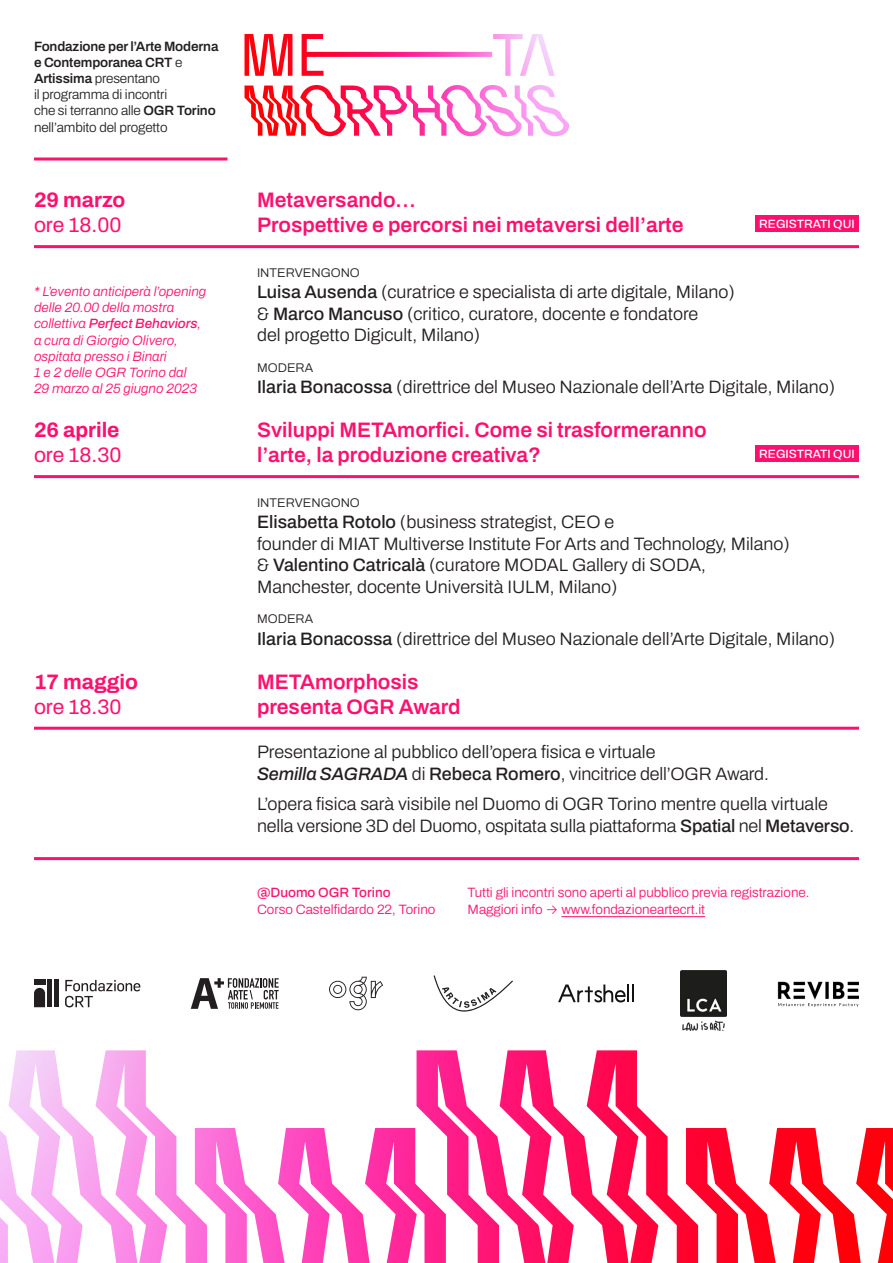
<style>
.page{position:relative;width:893px;height:1263px;background:#fff}
.page>*{position:absolute;margin:0;border:0;box-sizing:border-box;transform-origin:0 0}
.t1{font:600 21px/25.2px "Archivo";color:#ff106e}
.t2{font:21px "Archivo";color:#ff106e}
.t3{font:700 21px "Archivo";color:#ff106e}
.t4{font:300 18px/21.6px "Archivo";color:#231f20}
.t5{font:italic 300 13.5px/16.2px "Archivo";color:#ff106e}
.t6{font:300 13.5px/16.2px "Archivo";color:#ff106e}
.Paragrafo_base{font:300 13.5px/16.2px "Archivo";letter-spacing:-.01em;color:#231f20}
.t7{font:300 12.6px "Archivo";color:#231f20}
.t8{font:500 12px "Archivo";color:#fff}
.s1{font-weight:600}
.s2{font-weight:500}
.s3{font-weight:500;font-style:italic}
.s4{font-family:"Inter"}
</style>
<div class="page">
<svg style="left:0;top:1050px;width:893px;height:213px"></svg>
<svg style="left:244px;top:34px;width:325px;height:102px"></svg>
<hr style="left:48px;top:979px;width:4px;height:28px;background:#231f20">
<hr style="left:55px;top:979px;width:4px;height:28px;background:#231f20">
<svg style="left:34px;top:988px;width:11px;height:19px"></svg>
<div style="left:34px;top:979px;width:11px;height:6px;background:#231f20"></div>
<svg style="left:65px;top:980px;width:75px;height:27px"></svg>
<svg style="left:191px;top:978px;width:88px;height:31px"></svg>
<svg style="left:329px;top:977px;width:54px;height:33px"></svg>
<svg style="left:434px;top:975px;width:79px;height:36px"></svg>
<img style="left:777px;top:981px;width:82px;height:26px">
<img style="left:778px;top:1003px;width:77px;height:3px">
<hr style="left:34px;top:857px;width:825px;height:3px;background:#ff106e">
<hr style="left:34px;top:157px;width:193px;height:3px;background:#ff106e">
<hr style="left:34px;top:245px;width:825px;height:3px;background:#ff106e">
<div style="left:755px;top:216px;width:104px;height:16px;background:#ff106e"></div>
<hr style="left:34px;top:475px;width:825px;height:3px;background:#ff106e">
<div style="left:755px;top:446px;width:104px;height:16px;background:#ff106e"></div>
<hr style="left:561px;top:916px;width:144px;height:1px;background:#ff106e">
<hr style="left:34px;top:727px;width:825px;height:3px;background:#ff106e">
<img style="left:680px;top:971px;width:46px;height:59px">
<svg style="left:558px;top:984px;width:76px;height:18px"></svg>
<p class="Paragrafo_base" style="left:34px;top:38px;width:186px"><span class="s1">Fondazione per l’Arte Moderna e Contemporanea CRT</span> e<br><span class="s1">Artissima</span> presentano<br>il programma di incontri<br>che si terranno alle <span class="s1">OGR Torino </span>nell’ambito del progetto</p>
<p class="t3" style="left:34px;top:184px;width:93px">29 marzo</p>
<p class="t2" style="left:34px;top:209px;width:89px">ore 18.00</p>
<p class="t5" style="left:34px;top:283px;width:174px">* L’evento anticiperà l’opening delle 20.00 della mostra collettiva <span class="s2">Perfect Behaviors</span>, a cura di Giorgio Olivero, ospitata presso i Binari<br>1 e 2 delle OGR Torino dal<br>29 marzo al 25 giugno 2023</p>
<p class="t3" style="left:34px;top:414px;width:87px">26 aprile</p>
<p class="t2" style="left:34px;top:439px;width:89px">ore 18.30</p>
<p class="t3" style="left:34px;top:666px;width:106px">17 maggio</p>
<p class="t2" style="left:34px;top:691px;width:89px">ore 18.30</p>
<p class="t1" style="left:257px;top:187px;width:428px">Metaversando…<br>Prospettive e percorsi nei metaversi dell’arte</p>
<p class="t8" style="left:759px;top:215px;width:97px">REGISTRATI QUI</p>
<p class="t7" style="left:257px;top:263px;width:104px">INTERVENGONO</p>
<p class="t4" style="left:257px;top:281px;width:479px"><span class="s2">Luisa Ausenda</span> (curatrice e specialista di arte digitale, Milano) &amp; <span class="s2">Marco Mancuso</span> (critico, curatore, docente e fondatore<br>del progetto Digicult, Milano)</p>
<p class="t7" style="left:257px;top:358px;width:58px">MODERA</p>
<p class="t4" style="left:257px;top:376px;width:580px"><span class="s2">Ilaria Bonacossa</span> (direttrice del Museo Nazionale dell’Arte Digitale, Milano)</p>
<p class="t1" style="left:257px;top:417px;width:451px">Sviluppi METAmorfici. Come si trasformeranno l’arte, la produzione creativa?</p>
<p class="t8" style="left:759px;top:445px;width:97px">REGISTRATI QUI</p>
<p class="t7" style="left:257px;top:493px;width:104px">INTERVENGONO</p>
<p class="t4" style="left:257px;top:511px;width:534px"><span class="s2">Elisabetta Rotolo</span> (business strategist, CEO e<br>founder di MIAT Multiverse Institute For Arts and Technology, Milano) &amp; <span class="s2">Valentino Catricalà</span> (curatore MODAL Gallery di SODA, Manchester, docente Università IULM, Milano)</p>
<p class="t7" style="left:257px;top:609px;width:58px">MODERA</p>
<p class="t4" style="left:257px;top:628px;width:580px"><span class="s2">Ilaria Bonacossa</span> (direttrice del Museo Nazionale dell’Arte Digitale, Milano)</p>
<p class="t1" style="left:257px;top:669px;width:205px">METAmorphosis presenta OGR Award</p>
<p class="t4" style="left:257px;top:741px;width:513px">Presentazione al pubblico dell’opera fisica e virtuale<br><span class="s3">Semilla SAGRADA</span> di <span class="s2">Rebeca Romero</span>, vincitrice dell’OGR Award.</p>
<p class="t4" style="left:257px;top:793px;width:599px">L’opera fisica sarà visibile nel Duomo di OGR Torino mentre quella virtuale nella versione 3D del Duomo, ospitata sulla piattaforma <span class="s2">Spatial</span> nel <span class="s2">Metaverso</span>.</p>
<p class="t6" style="left:257px;top:885px;width:180px"><span class="s2">@Duomo OGR Torino<br></span>Corso Castelfidardo 22, Torino</p>
<p class="t6" style="left:468px;top:885px;width:343px">Tutti gli incontri sono aperti al pubblico previa registrazione.<br>Maggiori info <span class="s4">→</span> www.fondazioneartecrt.it</p>
</div>
